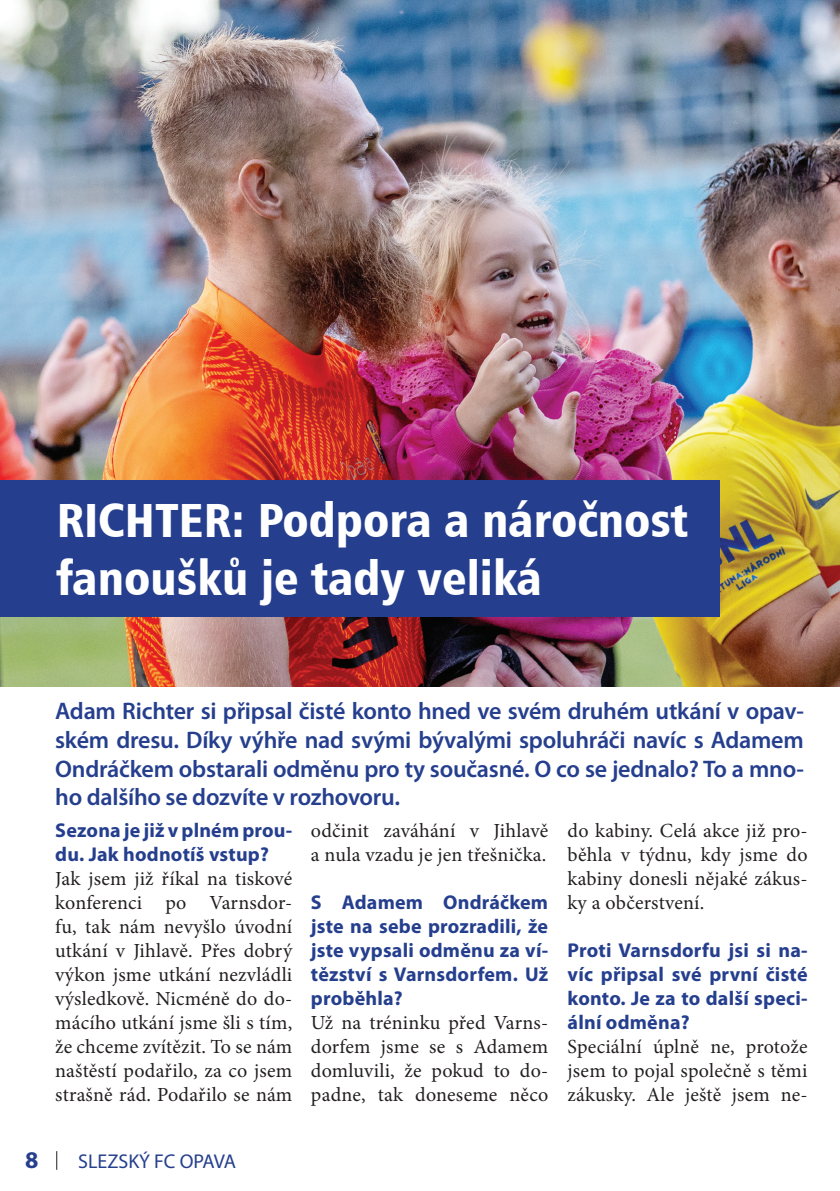
<style>
.page{position:relative;width:840px;height:1191px;background:#fff}
.page>*{position:absolute;margin:0;border:0;box-sizing:border-box;transform-origin:0 0}
.t1{font:48px/57.6px "Humanist 777 BT Black Condensed B";color:#fff}
.t2{font:600 24px/28.8px "Myriad Pro";letter-spacing:-.01em;color:#253f8e;text-align:justify}
.t3{font:700 24px "Myriad Pro";color:#253f8e}
.t4{font:20px/24px "Minion Pro";letter-spacing:.01em;color:#231f20;text-align:justify}
.t5{font:700 20px/24px "Myriad Pro";letter-spacing:.01em;color:#253f8e;text-align:justify}
.t6{font:20px "Myriad Pro";color:#253f8e}
.t7{font:18px "Humanist 777 BT Black Condensed B";color:#fff}
</style>
<div class="page">
<svg style="left:56px;top:1151px;width:1px;height:18px"></svg>
<img style="left:0;top:0;width:839px;height:686px">
<div style="left:0;top:480px;width:719px;height:136px;background:#253f8e"></div>
<h1 class="t1" style="left:57px;top:490px;width:632px">RICHTER: Podpora a náročnost fanoušku je tady veliká</h1>
<p class="t7" style="left:230px;top:549px;width:11px">o</p>
<p class="t2" style="left:55px;top:696px;width:749px">Adam Richter si připsal čisté konto hned ve svém druhém utkání v opav&shy;ském dresu. Díky výhře nad svými bývalými spoluhráči navíc s Adamem Ondráčkem obstarali odměnu pro ty současné. O co se jednalo? To a mno&shy;ho dalšího se dozvíte v rozhovoru.</p>
<p class="t5" style="left:55px;top:818px;width:238px">Sezona je již v plném prou&shy;du. Jak hodnotíš vstup?</p>
<p class="t4" style="left:55px;top:867px;width:238px">Jak jsem již říkal na tiskové konferenci po Varnsdor&shy;fu, tak nám nevyšlo úvodní utkání v Jihlavě. Přes dobrý výkon jsme utkání nezvládli výsledkově. Nicméně do do&shy;mácího utkání jsme šli s tím, že chceme zvítězit. To se nám naštěstí podařilo, za co jsem strašně rád. Podařilo se nám</p>
<p class="t4" style="left:311px;top:818px;width:239px">odčinit zaváhání v Jihlavě a nula vzadu je jen třešnička.</p>
<p class="t5" style="left:311px;top:889px;width:239px">S Adamem Ondráčkem jste na sebe prozradili, že jste vypsali odměnu za ví&shy;tězství s Varnsdorfem. Už proběhla?</p>
<p class="t4" style="left:311px;top:1010px;width:239px">Už na tréninku před Varns&shy;dorfem jsme se s Adamem domluvili, že pokud to do&shy;padne, tak doneseme něco</p>
<p class="t3" style="left:25px;top:1144px;width:15px">8</p>
<p class="t6" style="left:78px;top:1149px;width:159px">SLEZSKÝ FC OPAVA</p>
<p class="t4" style="left:567px;top:818px;width:241px">do kabiny. Celá akce již pro&shy;běhla v týdnu, kdy jsme do kabiny donesli nějaké zákus&shy;ky a občerstvení.</p>
<p class="t5" style="left:567px;top:937px;width:241px">Proti Varnsdorfu jsi si na&shy;víc připsal své první čisté konto. Je za to další speci&shy;ální odměna?</p>
<p class="t4" style="left:567px;top:1034px;width:241px">Speciální úplně ne, protože jsem to pojal společně s těmi zákusky. Ale ještě jsem ne-</p>
</div>
